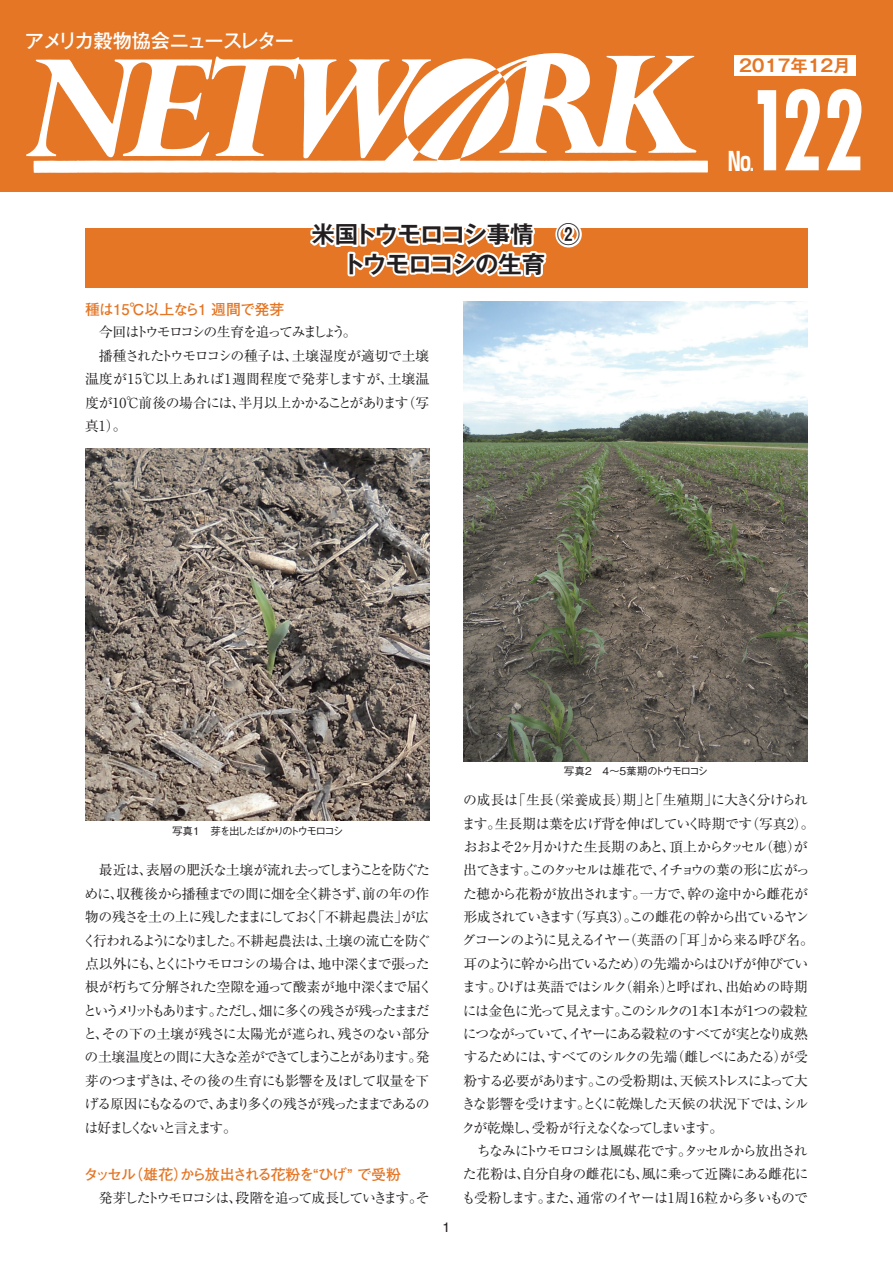
<style>
.page{position:relative;width:893px;height:1263px;background:#fff}
.page>*{position:absolute;margin:0;border:0;box-sizing:border-box;transform-origin:0 0}
.t1{font:700 condensed 106.35px "Futura";color:#fff;scale:.8 1}
.t2{font:700 25.5px "Shin Go Pr 5 De";color:#fff}
.t3{font:700 23.4px/29.7px "Gothic MB101 Pr 5 De";letter-spacing:-.025em;color:#231f20;text-align:center}
.t4{font:500 19.2px "Gothic MB101 Pr 5";letter-spacing:-.05em;color:#fff}
.t5{font:700 16.95px "Gothic MB101 Pr 5 De";color:#e47625}
.t6{font:700 14.85px "Futo Go B101 Pr 5";letter-spacing:-.09em;color:#e47625}
.t7{font:700 14.85px "Futo Go B101 Pr 5";letter-spacing:-.065em;color:#e47625}
.t8{font:13.8px/23.4px "Ryumin Pr 5";letter-spacing:-.08em;color:#231f20}
.t9{font:13.8px/23.4px "Ryumin Pr 5";letter-spacing:-.03em;color:#231f20}
.t10{font:13.8px "Ryumin Pr 5";letter-spacing:-.125em;color:#231f20}
.t11{font:13.8px "Helvetica";color:#231f20}
.t12{font:500 10.65px "Gothic BBB Pr 5";letter-spacing:-.165em;color:#231f20}
.t13{font:500 10.65px "Gothic BBB Pr 5";letter-spacing:-.185em;color:#231f20}
</style>
<div class="page">
<div style="left:0;top:0;width:893px;height:191px;background:#e47625"></div>
<svg style="left:34px;top:53px;width:674px;height:120px"></svg>
<div style="left:734px;top:55px;width:121px;height:21px;background:#fff"></div>
<div style="left:85px;top:229px;width:723px;height:59px;background:#e47625"></div>
<svg style="left:304px;top:228px;width:280px;height:74px"></svg>
<img style="left:85px;top:448px;width:344px;height:373px">
<img style="left:463px;top:302px;width:345px;height:459px">
<h3 class="t4" style="left:25px;top:24px;width:271px">アメリカ穀物協会ニュースレター</h3>
<h3 class="t3" style="left:311px;top:218px;width:270px">米国トウモロコシ事情　②トウモロコシの生育</h3>
<p class="t7" style="left:85px;top:297px;width:216px">種は15℃以上なら1 週間で発芽　</p>
<p class="t9" style="left:85px;top:320px;width:346px">　今回はトウモロコシの生育を追ってみましょう。<br>　播種されたトウモロコシの種子は、土壌湿度が適切で土壌温度が15℃以上あれば1週間程度で発芽しますが、土壌温度が10℃前後の場合には、半月以上かかることがあります（写真1）。</p>
<p class="t5" style="left:739px;top:51px;width:113px">2017年12月</p>
<h1 class="t1" style="left:748px;top:62px;width:147px">122</h1>
<h2 class="t2" style="left:728px;top:140px;width:27px">№</h2>
<p class="t13" style="left:564px;top:762px;width:146px">写真２　４～５葉期のトウモロコシ</p>
<p class="t12" style="left:172px;top:822px;width:173px">写真1　芽を出したばかりのトウモロコシ</p>
<p class="t8" style="left:82px;top:858px;width:351px">　最近は、表層の肥沃な土壌が流れ去ってしまうことを防ぐために、収穫後から播種までの間に畑を全く耕さず、前の年の作物の残さを土の上に残したままにしておく「不耕起農法」が広く行われるようになりました。不耕起農法は、土壌の流亡を防ぐ点以外にも、とくにトウモロコシの場合は、地中深くまで張った根が朽ちて分解された空隙を通って酸素が地中深くまで届くというメリットもあります。ただし、畑に多くの残さが残ったままだと、その下の土壌が残さに太陽光が遮られ、残さのない部分の土壌温度との間に大きな差ができてしまうことがあります。発芽のつまずきは、その後の生育にも影響を及ぼして収量を下げる原因にもなるので、あまり多くの残さが残ったままであるのは好ましくないと言えます。</p>
<p class="t6" style="left:84px;top:1163px;width:334px">タッセル（雄花）から放出される花粉を“ひげ” で受粉　</p>
<p class="t10" style="left:85px;top:1187px;width:346px">　発芽したトウモロコシは、段階を追って成長していきます。そ</p>
<p class="t11" style="left:443px;top:1217px;width:9px">1</p>
<p class="t8" style="left:462px;top:787px;width:354px">の成長は「生長（栄養成長）期」と「生殖期」に大きく分けられます。生長期は葉を広げ背を伸ばしていく時期です（写真2）。おおよそ2ヶ月かけた生長期のあと、頂上からタッセル（穂）が出てきます。このタッセルは雄花で、イチョウの葉の形に広がった穂から花粉が放出されます。一方で、幹の途中から雌花が形成されていきます（写真3）。この雌花の幹から出ているヤングコーンのように見えるイヤー（英語の「耳」から来る呼び名。耳のように幹から出ているため）の先端からはひげが伸びています。ひげは英語ではシルク（絹糸）と呼ばれ、出始めの時期には金色に光って見えます。このシルクの1本1本が1つの穀粒につながっていて、イヤーにある穀粒のすべてが実となり成熟するためには、すべてのシルクの先端（雌しべにあたる）が受粉する必要があります。この受粉期は、天候ストレスによって大きな影響を受けます。とくに乾燥した天候の状況下では、シルクが乾燥し、受粉が行えなくなってしまいます。<br>　ちなみにトウモロコシは風媒花です。タッセルから放出された花粉は、自分自身の雌花にも、風に乗って近隣にある雌花にも受粉します。また、通常のイヤーは1周16粒から多いもので</p>
</div>
